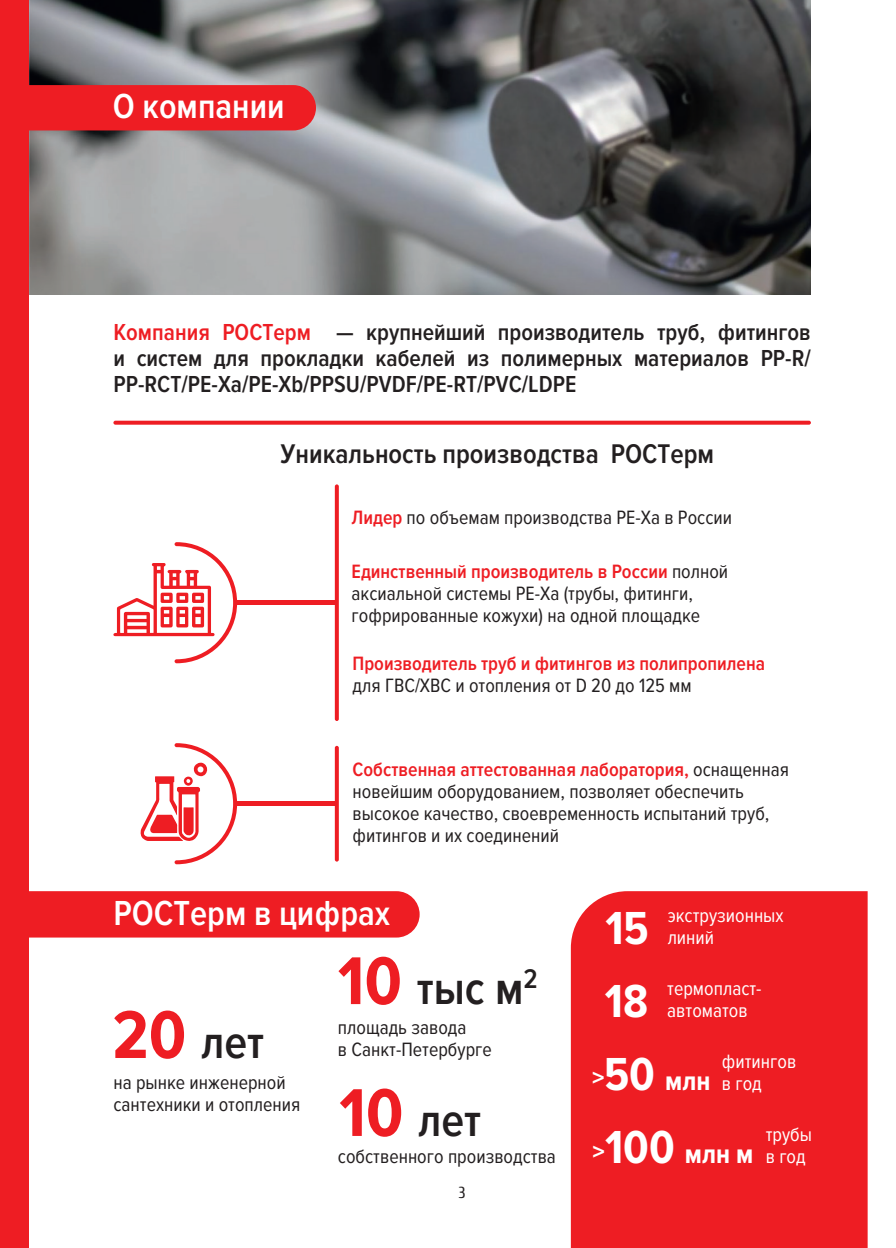
<style>
.page{position:relative;width:896px;height:1248px;background:#fff}
.page>*{position:absolute;margin:0;border:0;box-sizing:border-box;transform-origin:0 0}
.t1{font:600 48px "Proxima Nova Cond";color:#231f20}
.t2{font:700 48px "Proxima Nova Cond";color:#fff}
.t3{font:600 36px "Proxima Nova Cond";color:#fff}
.t4{font:600 28px "Proxima Nova Cond";color:#231f20}
.t5{font:700 28px "Proxima Nova Cond";color:#fff}
.t6{font:600 24px/26px "Proxima Nova Cond";color:#231f20;text-align:justify}
.t7{font:20px/22px "Proxima Nova Cond";color:#231f20}
.t8{font:20px/22px "Proxima Nova Cond";color:#fff}
.t9{font:600 20px "Proxima Nova Cond";color:#ee1d23}
.t10{font:16px "Cuprum";color:#231f20}
.s1{color:#ee1d23}
.s2{font-weight:600;color:#ee1d23}
.s3{font-weight:700;font-size:70px;color:#ee1d23}
.s4{font-weight:700;font-size:48px}
.s5{font-weight:700;font-size:28px}
.s6{font-size:48px}
.s7{font-weight:400;font-size:20px}
</style>
<div class="page">
<img style="left:29px;top:0;width:782px;height:295px">
<div style="left:571px;top:891px;width:296px;height:356px;background:#ee1d23"></div>
<div style="left:28px;top:85px;width:288px;height:45px;background:#ee1d23"></div>
<div style="left:28px;top:891px;width:392px;height:46px;background:#ee1d23"></div>
<svg style="left:113px;top:420px;width:698px;height:4px;background:#f04348"></svg>
<svg style="left:140px;top:743px;width:97px;height:121px"></svg>
<hr style="left:236px;top:600px;width:100px;height:4px;background:#ee1d23">
<svg style="left:335px;top:484px;width:4px;height:237px"></svg>
<hr style="left:236px;top:801px;width:100px;height:4px;background:#ee1d23">
<svg style="left:335px;top:745px;width:4px;height:116px"></svg>
<svg style="left:113px;top:542px;width:124px;height:121px"></svg>
<div style="left:0;top:0;width:28px;height:1247px;background:#ee1d23"></div>
<h2 class="t3" style="left:113px;top:86px;width:173px">О компании</h2>
<p class="t6" style="left:113px;top:320px;width:699px"><span class="s1">Компания РОСТерм</span> — крупнейший производитель труб, фитингов и систем для прокладки кабелей из полимерных материалов PP-R/ PP-RCT/PE-Xa/PE-Xb/PPSU/PVDF/PE-RT/PVC/LDPE</p>
<h3 class="t4" style="left:281px;top:438px;width:435px">Уникальность производства РОСТерм</h3>
<p class="t7" style="left:351px;top:506px;width:382px"><span class="s2">Лидер</span> по объемам производства PE-Xa в России</p>
<p class="t7" style="left:351px;top:560px;width:378px"><span class="s2">Единственный производитель в России</span> полной аксиальной системы PE-Xa (трубы, фитинги, гофрированные кожухи) на одной площадке</p>
<p class="t9" style="left:352px;top:651px;width:414px">Производитель труб и фитингов из полипропилена</p>
<p class="t7" style="left:352px;top:674px;width:341px">для ГВС/ХВС и отопления от D 20 до 125 мм</p>
<p class="t7" style="left:352px;top:759px;width:438px"><span class="s2">Собственная аттестованная лаборатория,</span> оснащенная новейшим оборудованием, позволяет обеспечить высокое качество, своевременность испытаний труб, фитингов и их соединений</p>
<h2 class="t3" style="left:113px;top:893px;width:278px">РОСТерм в цифрах</h2>
<h1 class="t1" style="left:112px;top:1015px;width:153px"><span class="s3">20</span> лет</h1>
<p class="t7" style="left:113px;top:1071px;width:188px">на рынке инженерной сантехники и отопления</p>
<h1 class="t1" style="left:338px;top:961px;width:201px"><span class="s3">10</span> тыс м<sup>2</sup></h1>
<p class="t7" style="left:338px;top:1016px;width:155px">площадь завода<br>в Санкт-Петербурге</p>
<h1 class="t1" style="left:339px;top:1093px;width:143px"><span class="s3">10</span> лет</h1>
<p class="t7" style="left:338px;top:1145px;width:220px">собственного производства</p>
<p class="t10" style="left:459px;top:1181px;width:8px">3</p>
<h1 class="t2" style="left:605px;top:901px;width:45px">15</h1>
<p class="t8" style="left:668px;top:904px;width:117px">экструзионных</p>
<p class="t8" style="left:668px;top:926px;width:48px">линий</p>
<h1 class="t2" style="left:605px;top:974px;width:45px">18</h1>
<p class="t8" style="left:667px;top:977px;width:96px">термопласт-</p>
<p class="t8" style="left:667px;top:999px;width:82px">автоматов</p>
<p class="t8" style="left:604px;top:1050px;width:194px;text-indent:118px">фитингов<br><span class="s4">50</span> <span class="s5">млн</span> в год</p>
<p class="t8" style="left:766px;top:1123px;width:48px">трубы</p>
<h3 class="t5" style="left:592px;top:1061px;width:14px">&gt;</h3>
<h3 class="t5" style="left:592px;top:1137px;width:215px">&gt;<span class="s6">100</span> млн м <span class="s7">в год</span></h3>
</div>
